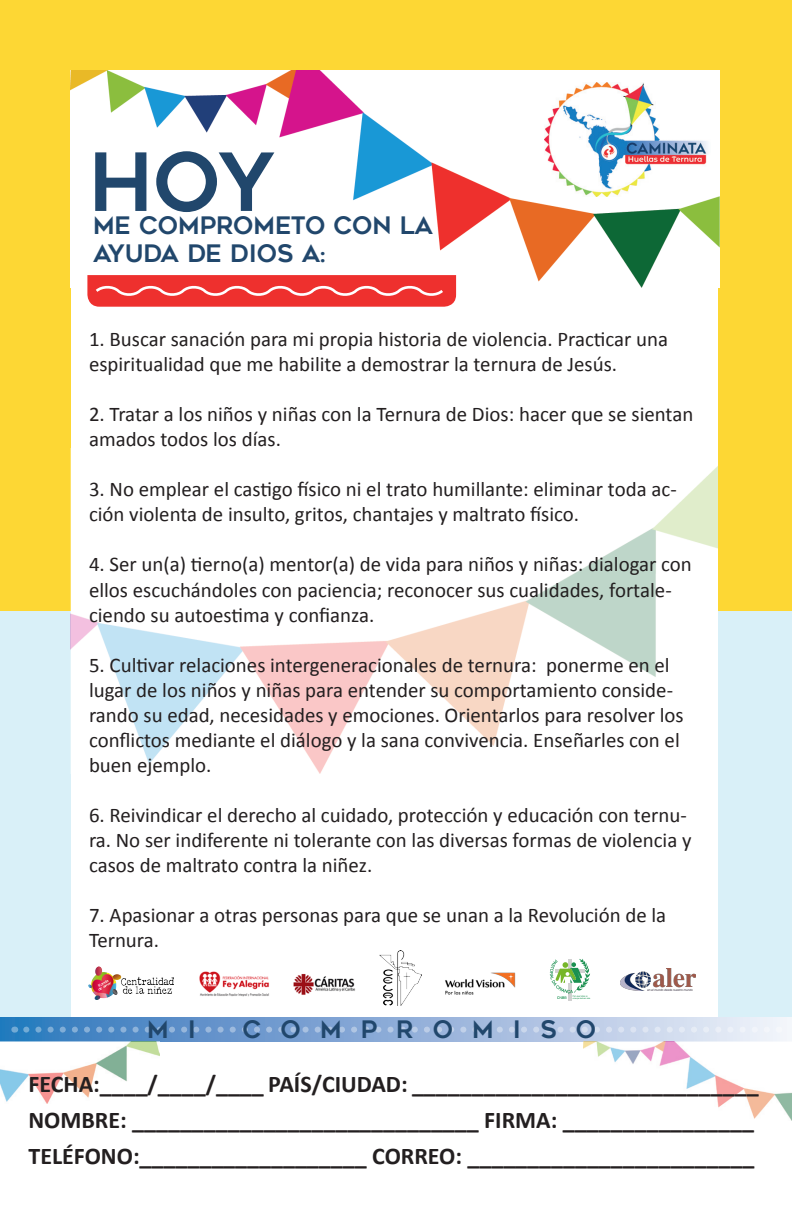
<style>
.page{position:relative;width:792px;height:1224px;background:#fff}
.page>*{position:absolute;margin:0;border:0;box-sizing:border-box;transform-origin:0 0}
.t1{font:80px "Geometos";color:#21476c}
.t2{font:700 24px "Calibri";color:#231f20}
.t3{font:24px/28.8px "Geometos";color:#21476c}
.t4{font:24px "Geometos";letter-spacing:.8em;color:#21476c}
.t5{font:20.8px/25px "Calibri";color:#231f20}
</style>
<div class="page">
<div style="left:0;top:611px;width:792px;height:409px;background:#d9f0f8"></div>
<div style="left:0;top:0;width:792px;height:611px;background:#fdd734"></div>
<div style="left:71px;top:71px;width:647px;height:947px;background:#fff"></div>
<img style="left:71px;top:466px;width:647px;height:307px">
<img style="left:71px;top:70px;width:649px;height:217px">
<img style="left:545px;top:82px;width:166px;height:115px">
<div style="left:0;top:1018px;width:792px;height:23px;background:linear-gradient(to right,#2c73bb,#f1eef8)"></div>
<svg style="left:87px;top:275px;width:369px;height:32px;background:#ef4543"></svg>
<img style="left:583px;top:1041px;width:209px;height:79px">
<img style="left:0;top:1041px;width:160px;height:63px">
<svg style="left:26px;top:1027px;width:747px;height:6px;background:#9ebade"></svg>
<img style="left:199px;top:971px;width:70px;height:26px">
<img style="left:293px;top:974px;width:63px;height:21px">
<img style="left:380px;top:951px;width:41px;height:55px">
<img style="left:620px;top:969px;width:75px;height:22px">
<img style="left:445px;top:972px;width:71px;height:23px">
<hr style="left:568px;top:959px;width:4px;height:42px;background:#d1d1d1">
<svg style="left:550px;top:959px;width:40px;height:40px"></svg>
<img style="left:88px;top:967px;width:86px;height:32px">
<p class="t1" style="left:89px;top:137px;width:187px">HOY</p>
<p class="t3" style="left:93px;top:211px;width:342px">ME COMPROMETO CON LA<br>AYUDA DE DIOS A:</p>
<p class="t5" style="left:89px;top:327px;width:581px">1. Buscar sanación para mi propia historia de violencia. Practicar una espiritualidad que me habilite a demostrar la ternura de Jesús.</p>
<p class="t5" style="left:89px;top:402px;width:606px">2. Tratar a los niños y niñas con la Ternura de Dios: hacer que se sientan amados todos los días.</p>
<p class="t5" style="left:89px;top:477px;width:589px">3. No emplear el castigo físico ni el trato humillante: eliminar toda ac&shy;ción violenta de insulto, gritos, chantajes y maltrato físico.</p>
<p class="t5" style="left:89px;top:552px;width:604px">4. Ser un(a) tierno(a) mentor(a) de vida para niños y niñas: dialogar con ellos escuchándoles con paciencia; reconocer sus cualidades, fortale&shy;ciendo su autoestima y confianza.</p>
<p class="t5" style="left:89px;top:652px;width:596px">5. Cultivar relaciones intergeneracionales de ternura: ponerme en el lugar de los niños y niñas para entender su comportamiento conside&shy;rando su edad, necesidades y emociones. Orientarlos para resolver los conflictos mediante el diálogo y la sana convivencia. Enseñarles con el buen ejemplo.</p>
<p class="t5" style="left:89px;top:803px;width:604px">6. Reivindicar el derecho al cuidado, protección y educación con ternu&shy;ra. No ser indiferente ni tolerante con las diversas formas de violencia y casos de maltrato contra la niñez.</p>
<p class="t5" style="left:89px;top:903px;width:579px">7. Apasionar a otras personas para que se unan a la Revolución de la<br>Ternura.</p>
<p class="t3" style="left:147px;top:1015px;width:50px">M I</p>
<p class="t4" style="left:243px;top:1016px;width:355px">COMPROMISO</p>
<p class="t2" style="left:28px;top:1067px;width:732px">FECHA:____/____/____ PAÍS/CIUDAD: _____________________________</p>
<p class="t2" style="left:28px;top:1103px;width:727px">NOMBRE: _____________________________ FIRMA: ________________</p>
<p class="t2" style="left:28px;top:1139px;width:727px">TELÉFONO:___________________ CORREO: ________________________</p>
</div>
